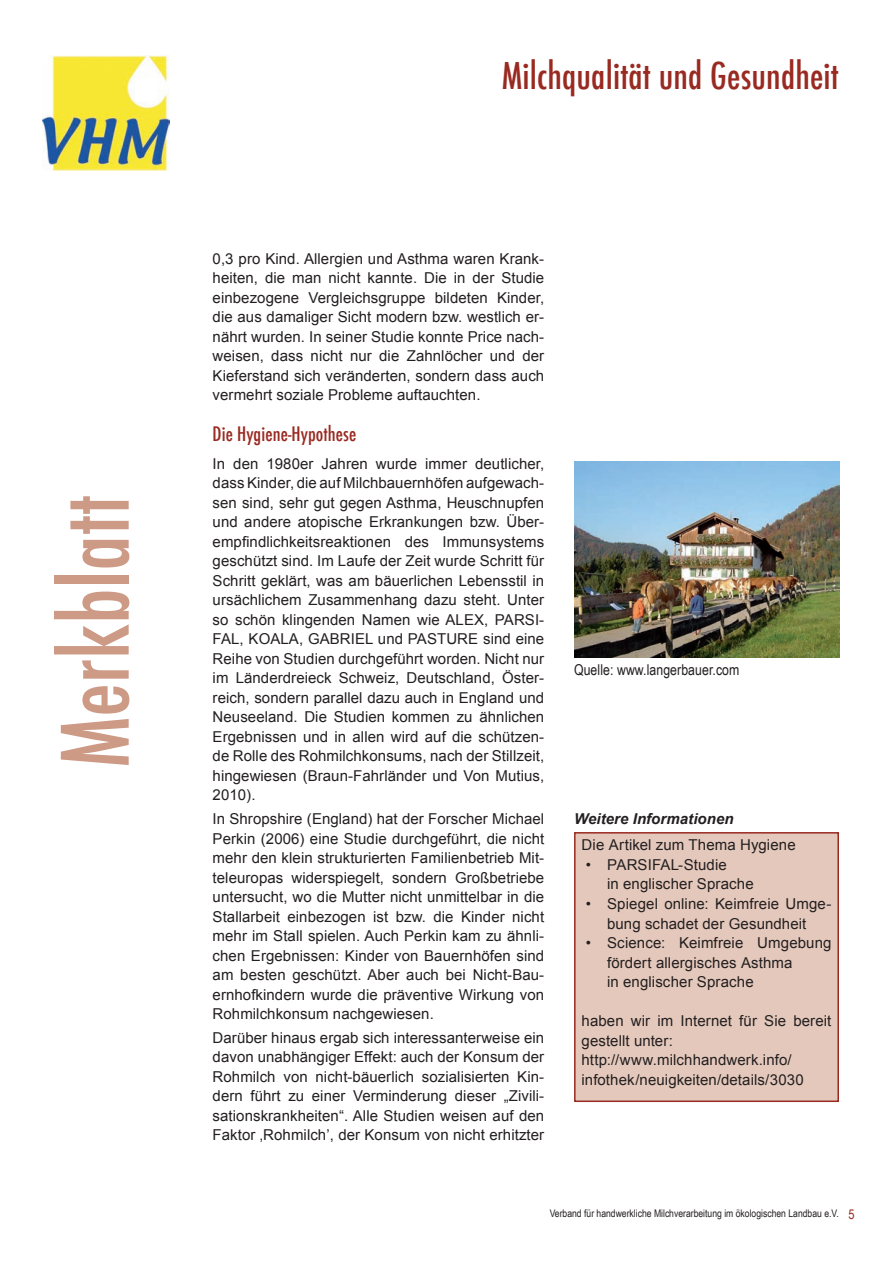
<style>
.page{position:relative;width:893px;height:1263px;background:#fff}
.page>*{position:absolute;margin:0;border:0;box-sizing:border-box;transform-origin:0 0}
.t1{font:500 condensed 90px "Futura";color:#cd9a86}
.t2{font:500 condensed 36px "Futura";letter-spacing:.005em;color:#992a21}
.t3{font:500 condensed 19.5px "Futura";letter-spacing:.005em;color:#992a21}
.t4{font:15px/19.5px "Arial";letter-spacing:.005em;color:#231f20;text-align:justify}
.t5{font:15px "Arial Narrow";letter-spacing:.005em;color:#231f20}
.t6{font:italic 700 15px "Arial";letter-spacing:.005em;color:#231f20}
.t7{font:10.5px "Arial Narrow";color:#231f20}
.s1{font-size:13.5px;color:#992a21}
</style>
<div class="page">
<img style="left:42px;top:56px;width:128px;height:115px">
<div style="left:575px;top:833px;width:263px;height:268px;background:#e4c8bb"></div>
<div style="left:574px;top:832px;width:265px;height:270px;border:2px solid #992a21"></div>
<img style="left:575px;top:461px;width:265px;height:196px">
<h1 class="t1" style="left:38px;top:768px;width:274px;rotate:-90deg">Merkblatt</h1>
<h2 class="t2" style="left:502px;top:52px;width:339px">Milchqualität und Gesundheit</h2>
<p class="t4" style="left:213px;top:249px;width:333px">0,3 pro Kind. Allergien und Asthma waren Krank&shy;heiten, die man nicht kannte. Die in der Studie einbezogene Vergleichsgruppe bildeten Kinder, die aus damaliger Sicht modern bzw. westlich er&shy;nährt wurden. In seiner Studie konnte Price nach&shy;weisen, dass nicht nur die Zahnlöcher und der Kieferstand sich veränderten, sondern dass auch vermehrt soziale Probleme auftauchten.</p>
<h3 class="t3" style="left:213px;top:421px;width:145px">Die Hygiene-Hypothese</h3>
<p class="t4" style="left:213px;top:454px;width:333px">In den 1980er Jahren wurde immer deutlicher, dass Kinder, die auf Milchbauernhöfen aufgewach&shy;sen sind, sehr gut gegen Asthma, Heuschnupfen und andere atopische Erkrankungen bzw. Über&shy;empfindlichkeitsreaktionen des Immunsystems geschützt sind. Im Laufe der Zeit wurde Schritt für Schritt geklärt, was am bäuerlichen Lebensstil in ursächlichem Zusammenhang dazu steht. Unter so schön klingenden Namen wie ALEX, PARSI-FAL, KOALA, GABRIEL und PASTURE sind eine Reihe von Studien durchgeführt worden. Nicht nur im Länderdreieck Schweiz, Deutschland, Öster&shy;reich, sondern parallel dazu auch in England und Neuseeland. Die Studien kommen zu ähnlichen Ergebnissen und in allen wird auf die schützen&shy;de Rolle des Rohmilchkonsums, nach der Stillzeit, hingewiesen (Braun-Fahrländer und Von Mutius, 2010).</p>
<p class="t4" style="left:213px;top:809px;width:333px">In Shropshire (England) hat der Forscher Michael Perkin (2006) eine Studie durchgeführt, die nicht mehr den klein strukturierten Familienbetrieb Mit&shy;teleuropas widerspiegelt, sondern Großbetriebe untersucht, wo die Mutter nicht unmittelbar in die Stallarbeit einbezogen ist bzw. die Kinder nicht mehr im Stall spielen. Auch Perkin kam zu ähnli&shy;chen Ergebnissen: Kinder von Bauernhöfen sind am besten geschützt. Aber auch bei Nicht-Bau&shy;ernhofkindern wurde die präventive Wirkung von Rohmilchkonsum nachgewiesen.</p>
<p class="t4" style="left:213px;top:1028px;width:333px">Darüber hinaus ergab sich interessanterweise ein davon unabhängiger Effekt: auch der Konsum der Rohmilch von nicht-bäuerlich sozialisierten Kin&shy;dern führt zu einer Verminderung dieser „Zivili&shy;sationskrankheiten“. Alle Studien weisen auf den Faktor ‚Rohmilch’, der Konsum von nicht erhitzter</p>
<p class="t5" style="left:574px;top:661px;width:167px">Quelle: www.langerbauer.com</p>
<p class="t6" style="left:574px;top:809px;width:161px">Weitere Informationen</p>
<p class="t4" style="left:582px;top:836px;width:216px">Die Artikel zum Thema Hygiene</p>
<p class="t4" style="left:607px;top:855px;width:148px;text-indent:-21px">• PARSIFAL-Studie<br>in englischer Sprache</p>
<p class="t4" style="left:586px;top:894px;width:247px;text-align:center">• Spiegel online: Keimfreie Umge&shy;bung schadet der Gesundheit</p>
<p class="t4" style="left:607px;top:933px;width:226px;text-align:left;text-indent:-21px">• Science: Keimfreie Umgebung fördert allergisches Asthma<br>in englischer Sprache</p>
<p class="t4" style="left:582px;top:1011px;width:251px;text-align:left">haben wir im Internet für Sie bereit gestellt unter: http://www.milchhandwerk.info/ infothek/neuigkeiten/details/3030</p>
<p class="t7" style="left:550px;top:1207px;width:306px">Verband für handwerkliche Milchverarbeitung im ökologischen Landbau e.V. <span class="s1">5</span></p>
</div>
